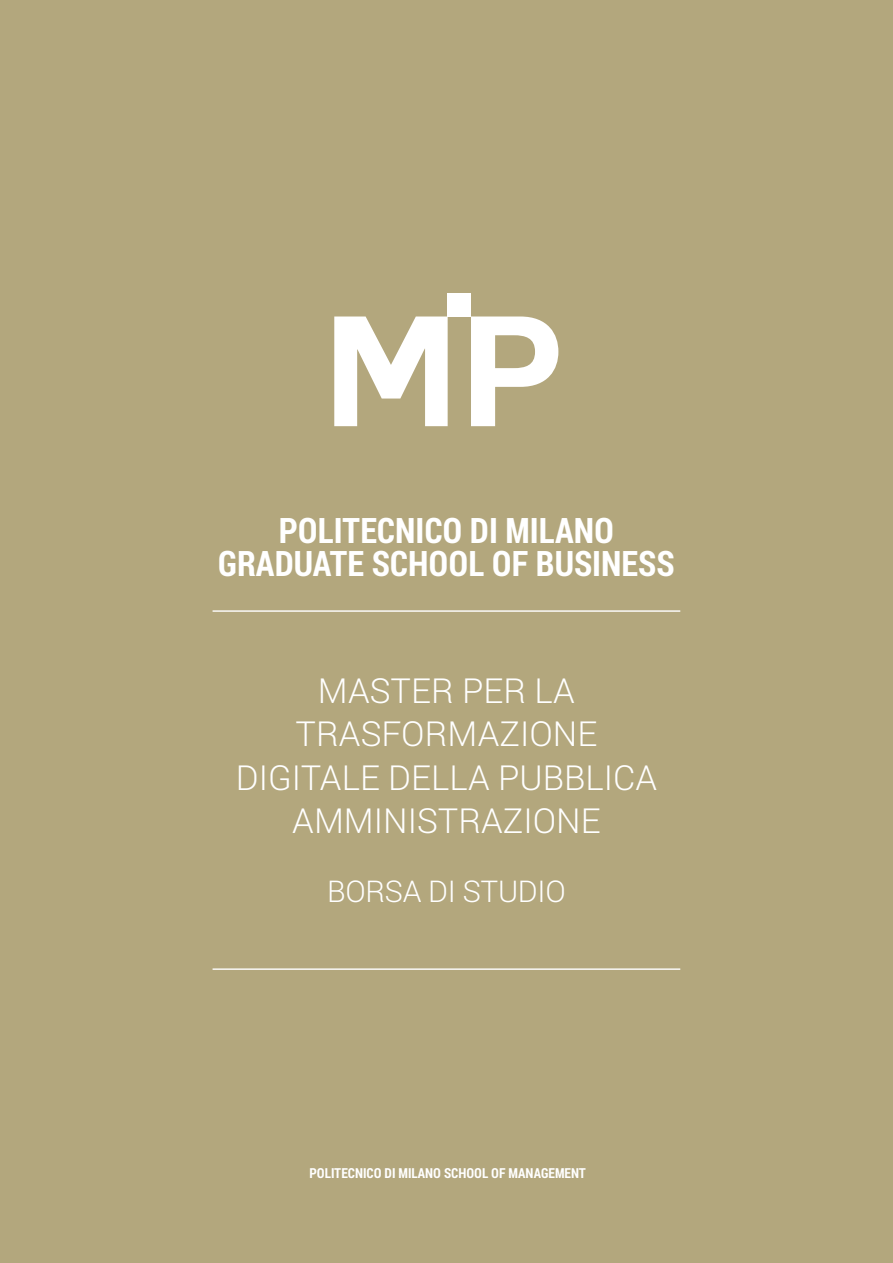
<style>
.page{position:relative;width:893px;height:1263px;background:#b3a77d}
.page>*{position:absolute;margin:0;border:0;box-sizing:border-box;transform-origin:0 0}
.t1{font:700 35.1px/33.3px "Roboto Condensed";color:#fff;text-align:center}
.t2{font:300 34.5px/43.5px "Roboto";color:#fff;text-align:center}
.t3{font:300 30px "Roboto";letter-spacing:-.01em;color:#fff}
.t4{font:700 13.8px "Roboto Condensed";color:#fff}
</style>
<div class="page">
<hr style="left:213px;top:610px;width:467px;height:2px;background:#fff">
<hr style="left:213px;top:968px;width:467px;height:2px;background:#fff">
<svg style="left:334px;top:316px;width:114px;height:110px"></svg>
<svg style="left:471px;top:316px;width:87px;height:110px"></svg>
<div style="left:448px;top:293px;width:23px;height:23px;background:#fff"></div>
<p class="t1" style="left:218px;top:513px;width:458px">POLITECNICO DI MILANO<br>GRADUATE SCHOOL OF BUSINESS</p>
<p class="t2" style="left:236px;top:667px;width:423px">MASTER PER LA<br>TRASFORMAZIONE<br>DIGITALE DELLA PUBBLICA<br>AMMINISTRAZIONE</p>
<p class="t3" style="left:327px;top:871px;width:240px">BORSA DI STUDIO</p>
<p class="t4" style="left:309px;top:1163px;width:278px">POLITECNICO DI MILANO SCHOOL OF MANAGEMENT</p>
</div>
